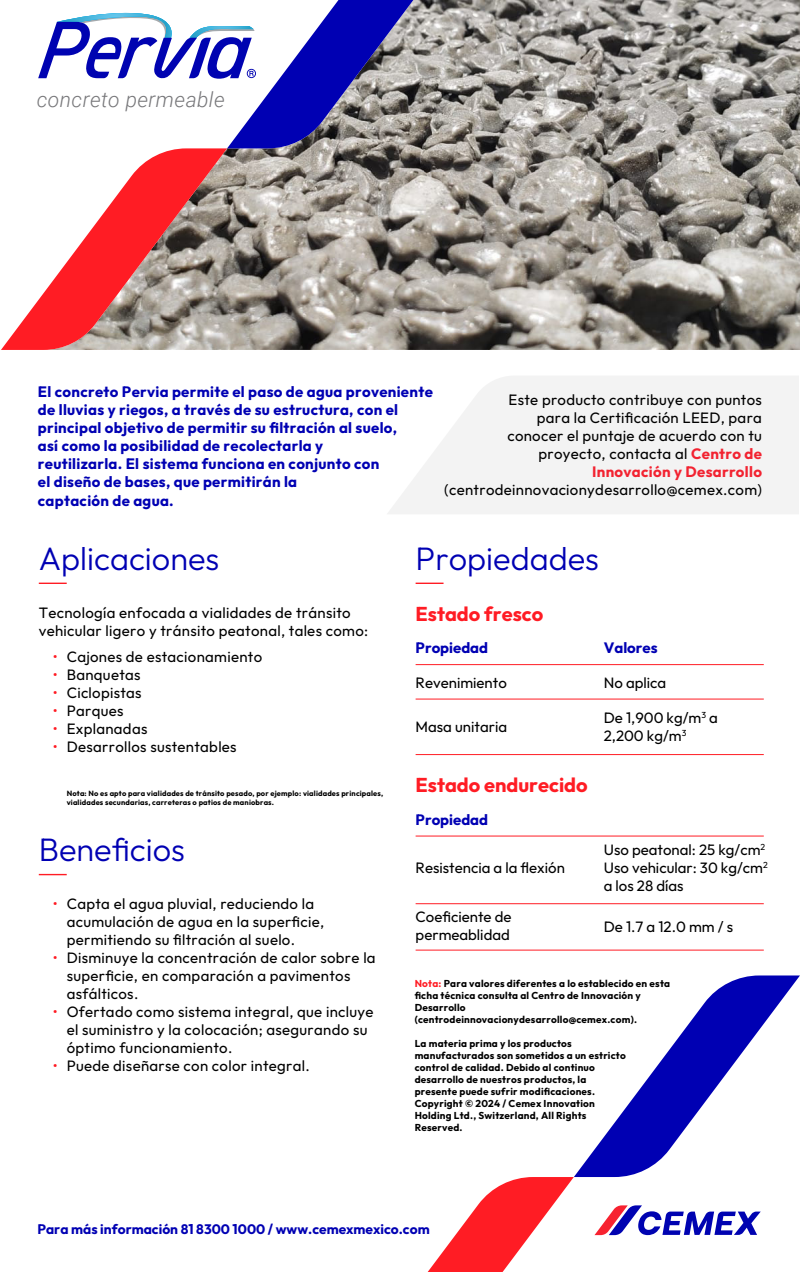
<style>
.page{position:relative;width:800px;height:1272px;background:#fff}
.page>*{position:absolute;margin:0;border:0;box-sizing:border-box;transform-origin:0 0}
.t1{font:300 32.5px "Outfit";color:#0000b3}
.t2{font:italic 300 21px "Roboto";letter-spacing:.02em;color:#77777a}
.t3{font:700 20px "Outfit";color:#ff1c24}
.t4{font:15px/18px "Outfit";letter-spacing:.02em;color:#000}
.t5{font:700 15px/18px "Outfit";letter-spacing:.02em;color:#0000b3}
.t6{font:15px/18px "Outfit";color:#000}
.t7{font:700 15px "Outfit";color:#0000b3}
.t8{font:15px/18px "Outfit";color:#ff1c24;text-align:justify}
.t9{font:700 13.75px "Outfit";color:#0000b3}
.t10{font:700 10px/12px "Outfit";letter-spacing:.02em;color:#000}
.t11{font:700 7.5px/9px "Outfit";letter-spacing:.02em;color:#000}
.s1{font-weight:700;color:#f22331}
.s2{color:#ff1c24}
</style>
<div class="page">
<img style="left:227px;top:0;width:573px;height:350px">
<svg style="left:388px;top:376px;width:411px;height:138px;fill:#f3f3f3"></svg>
<hr style="left:39px;top:582px;width:28px;height:2px;background:#ff1c24">
<hr style="left:416px;top:582px;width:28px;height:2px;background:#ff1c24">
<hr style="left:416px;top:664px;width:348px;height:1px;background:#ff1c24">
<hr style="left:416px;top:698px;width:348px;height:1px;background:#ff1c24">
<hr style="left:416px;top:754px;width:348px;height:1px;background:#ff1c24">
<hr style="left:416px;top:835px;width:348px;height:1px;background:#ff1c24">
<hr style="left:416px;top:903px;width:348px;height:1px;background:#ff1c24">
<hr style="left:416px;top:949px;width:348px;height:1px;background:#ff1c24">
<hr style="left:39px;top:873px;width:28px;height:2px;background:#ff1c24">
<svg style="left:1px;top:148px;width:226px;height:202px"></svg>
<svg style="left:574px;top:975px;width:226px;height:201px"></svg>
<svg style="left:428px;top:1177px;width:146px;height:94px"></svg>
<svg style="left:38px;top:0;width:375px;height:148px"></svg>
<svg style="left:595px;top:1205px;width:166px;height:29px"></svg>
<h2 class="t2" style="left:37px;top:85px;width:189px">concreto permeable</h2>
<p class="t5" style="left:38px;top:383px;width:396px">El concreto Pervia permite el paso de agua proveniente de lluvias y riegos, a través de su estructura, con el principal objetivo de permitir su filtración al suelo,<br>así como la posibilidad de recolectarla y<br>reutilizarla. El sistema funciona en conjunto con<br>el diseño de bases, que permitirán la<br>captación de agua.</p>
<p class="t4" style="left:507px;top:391px;width:256px;text-align:right">Este producto contribuye con puntos para la Certificación LEED, para conocer el puntaje de acuerdo con tu proyecto, contacta al <span class="s1">Centro de<br>Innovación y Desarrollo</span></p>
<p class="t4" style="left:444px;top:481px;width:319px">(centrodeinnovacionydesarrollo@cemex.com)</p>
<h1 class="t1" style="left:39px;top:540px;width:182px">Aplicaciones</h1>
<p class="t4" style="left:39px;top:603px;width:331px">Tecnología enfocada a vialidades de tránsito vehicular ligero y tránsito peatonal, tales como:</p>
<p class="t8" style="left:53px;top:647px;width:6px">• • • • • •</p>
<p class="t4" style="left:67px;top:647px;width:197px">Cajones de estacionamiento<br>Banquetas<br>Ciclopistas<br>Parques<br>Explanadas<br>Desarrollos sustentables</p>
<p class="t11" style="left:67px;top:788px;width:318px">Nota: No es apto para vialidades de tránsito pesado, por ejemplo: vialidades principales, vialidades secundarias, carreteras o patios de maniobras.</p>
<h1 class="t1" style="left:39px;top:831px;width:148px">Beneficios</h1>
<p class="t4" style="left:67px;top:894px;width:310px">Capta el agua pluvial, reduciendo la acumulación de agua en la superficie, permitiendo su filtración al suelo.<br>Disminuye la concentración de calor sobre la superficie, en comparación a pavimentos asfálticos.<br>Ofertado como sistema integral, que incluye el suministro y la colocación; asegurando su óptimo funcionamiento.<br>Puede diseñarse con color integral.</p>
<p class="t8" style="left:53px;top:894px;width:6px">•</p>
<p class="t8" style="left:53px;top:948px;width:6px">•</p>
<p class="t8" style="left:53px;top:1002px;width:6px">•</p>
<p class="t8" style="left:53px;top:1056px;width:6px">•</p>
<h1 class="t1" style="left:416px;top:540px;width:185px">Propiedades</h1>
<h3 class="t3" style="left:416px;top:602px;width:129px">Estado fresco</h3>
<p class="t7" style="left:416px;top:639px;width:74px">Propiedad</p>
<p class="t7" style="left:604px;top:639px;width:55px">Valores</p>
<p class="t6" style="left:416px;top:673px;width:93px">Revenimiento</p>
<p class="t6" style="left:604px;top:673px;width:64px">No aplica</p>
<p class="t6" style="left:416px;top:717px;width:93px">Masa unitaria</p>
<p class="t6" style="left:604px;top:708px;width:116px">De 1,900 kg/m<sup>3</sup> a<br>2,200 kg/m<sup>3</sup></p>
<h3 class="t3" style="left:416px;top:773px;width:174px">Estado endurecido</h3>
<p class="t7" style="left:416px;top:811px;width:74px">Propiedad</p>
<p class="t6" style="left:416px;top:858px;width:151px">Resistencia a la flexión</p>
<p class="t6" style="left:604px;top:840px;width:166px">Uso peatonal: 25 kg/cm<sup>2<br></sup>Uso vehicular: 30 kg/cm<sup>2 </sup>a los 28 días</p>
<p class="t6" style="left:416px;top:907px;width:97px">Coeficiente de permeablidad</p>
<p class="t4" style="left:604px;top:917px;width:131px">De 1.7 a 12.0 mm / s</p>
<p class="t10" style="left:415px;top:977px;width:257px"><span class="s2">Nota:</span> Para valores diferentes a lo establecido en esta ficha técnica consulta al Centro de Innovación y Desarrollo (centrodeinnovacionydesarrollo@cemex.com).</p>
<p class="t10" style="left:415px;top:1037px;width:213px">La materia prima y los productos manufacturados son sometidos a un estricto control de calidad. Debido al continuo desarrollo de nuestros productos, la presente puede sufrir modificaciones.<br>Copyright © 2024 / Cemex Innovation Holding Ltd., Switzerland, All Rights Reserved.</p>
<p class="t9" style="left:38px;top:1221px;width:394px">Para más información 81 8300 1000 / www.cemexmexico.com</p>
</div>
